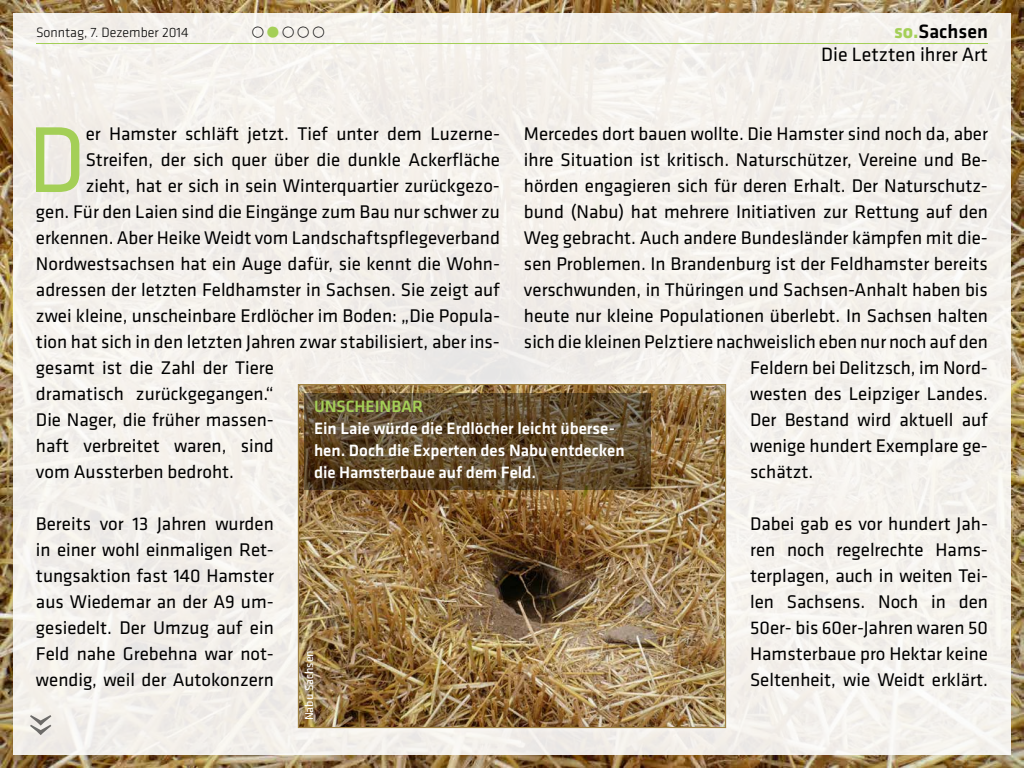
<style>
.page{position:relative;width:1024px;height:768px;background:#fff}
.page>*{position:absolute;margin:0;border:0;box-sizing:border-box;transform-origin:0 0}
.t1{font:97.1px "Klavika";color:#a4cf57}
.t2{font:58px "Minion Pro";color:#000}
.t3{font:20px/23px "Klavika";color:#000;text-align:right}
.t4{font:19px/26px "Klavika";color:#000;text-align:justify}
.t5{font:500 17px/22px "Klavika";color:#fff}
.t6{font:500 17px "Klavika";color:#a4cf57}
.t7{font:300 14px "Klavika";color:#000}
.t8{font:14px "European Pi Std 1";color:#000}
.t9{font:12px "Klavika";color:#fff}
.s1{font-weight:700;color:#a4cf57}
.s2{font-weight:500}
</style>
<div class="page">
<img style="left:0;top:0;width:1024px;height:768px">
<div style="left:13px;top:13px;width:998px;height:742px;background:#f4f1eb"></div>
<hr style="left:36px;top:43px;width:952px;height:1px;background:#a4cf57">
<div style="left:291px;top:377px;width:442px;height:358px;background:#fff;opacity:.75"></div>
<img style="left:300px;top:386px;width:424px;height:340px">
<div style="left:298px;top:384px;width:428px;height:344px;border:1px solid #a18345"></div>
<svg style="left:304px;top:393px;width:346px;height:97px;background:#5d482a"></svg>
<p class="t7" style="left:36px;top:24px;width:154px">Sonntag, 7. Dezember 2014</p>
<p class="t8" style="left:252px;top:26px;width:74px">❖ ❖ ❖ ❖</p>
<p class="t3" style="left:821px;top:19px;width:168px"><span class="s1">so.</span><span class="s2">Sachsen<br></span>Die Letzten ihrer Art</p>
<h1 class="t1" style="left:28px;top:96px;width:59px">D</h1>
<p class="t4" style="left:86px;top:120px;width:416px">er Hamster schläft jetzt. Tief unter dem Luzerne-</p>
<p class="t4" style="left:524px;top:120px;width:465px">Mercedes dort bauen wollte. Die Hamster sind noch da, aber</p>
<p class="t4" style="left:524px;top:146px;width:465px">ihre Situation ist kritisch. Naturschützer, Vereine und Be-</p>
<p class="t4" style="left:524px;top:172px;width:465px">hörden engagieren sich für deren Erhalt. Der Naturschutz-</p>
<p class="t4" style="left:524px;top:198px;width:466px">bund (Nabu) hat mehrere Initiativen zur Rettung auf den</p>
<p class="t4" style="left:524px;top:224px;width:465px">Weg gebracht. Auch andere Bundesländer kämpfen mit die-</p>
<p class="t4" style="left:524px;top:250px;width:466px">sen Problemen. In Brandenburg ist der Feldhamster bereits</p>
<p class="t4" style="left:524px;top:276px;width:465px">verschwunden, in Thüringen und Sachsen-Anhalt haben bis</p>
<p class="t4" style="left:524px;top:302px;width:465px">heute nur kleine Populationen überlebt. In Sachsen halten</p>
<p class="t4" style="left:524px;top:328px;width:465px">sich die kleinen Pelztiere nachweislich eben nur noch auf den</p>
<p class="t4" style="left:750px;top:354px;width:239px">Feldern bei Delitzsch, im Nord-</p>
<p class="t4" style="left:750px;top:380px;width:239px">westen des Leipziger Landes.</p>
<p class="t4" style="left:750px;top:406px;width:239px">Der Bestand wird aktuell auf</p>
<p class="t4" style="left:750px;top:432px;width:239px">wenige hundert Exemplare ge-</p>
<p class="t4" style="left:750px;top:458px;width:65px">schätzt.</p>
<p class="t4" style="left:750px;top:510px;width:239px">Dabei gab es vor hundert Jah&shy;ren noch regelrechte Hams&shy;terplagen, auch in weiten Tei&shy;len Sachsens. Noch in den 50er- bis 60er-Jahren waren 50<br>Hamsterbaue pro Hektar keine Seltenheit, wie Weidt erklärt.</p>
<p class="t4" style="left:86px;top:146px;width:416px">Streifen, der sich quer über die dunkle Ackerfläche</p>
<p class="t4" style="left:86px;top:172px;width:416px">zieht, hat er sich in sein Winterquartier zurückgezo-</p>
<p class="t4" style="left:36px;top:198px;width:466px">gen. Für den Laien sind die Eingänge zum Bau nur schwer zu</p>
<p class="t4" style="left:36px;top:224px;width:466px">erkennen. Aber Heike Weidt vom Landschaftspflegeverband</p>
<p class="t4" style="left:36px;top:250px;width:466px">Nordwestsachsen hat ein Auge dafür, sie kennt die Wohn-</p>
<p class="t4" style="left:36px;top:276px;width:465px">adressen der letzten Feldhamster in Sachsen. Sie zeigt auf</p>
<p class="t4" style="left:36px;top:302px;width:466px">zwei kleine, unscheinbare Erdlöcher im Boden: „Die Popula-</p>
<p class="t4" style="left:36px;top:328px;width:465px">tion hat sich in den letzten Jahren zwar stabilisiert, aber ins-</p>
<p class="t4" style="left:36px;top:354px;width:239px">gesamt ist die Zahl der Tiere</p>
<p class="t4" style="left:36px;top:380px;width:239px">dramatisch zurückgegangen.“</p>
<p class="t4" style="left:36px;top:406px;width:239px">Die Nager, die früher massen-</p>
<p class="t4" style="left:36px;top:432px;width:239px">haft verbreitet waren, sind</p>
<p class="t4" style="left:36px;top:458px;width:200px">vom Aussterben bedroht.</p>
<p class="t4" style="left:36px;top:510px;width:239px">Bereits vor 13 Jahren wurden in einer wohl einmaligen Ret&shy;tungsaktion fast 140 Hamster aus Wiedemar an der A9 um&shy;gesiedelt. Der Umzug auf ein Feld nahe Grebehna war not&shy;wendig, weil der Autokonzern</p>
<p class="t6" style="left:314px;top:394px;width:111px">UNSCHEINBAR</p>
<p class="t5" style="left:314px;top:416px;width:312px">Ein Laie würde die Erdlöcher leicht überse&shy;hen. Doch die Experten des Nabu entdecken die Hamsterbaue auf dem Feld.</p>
<p class="t9" style="left:301px;top:720px;width:72px;rotate:-90deg">Nabu Sachsen</p>
<h2 class="t2" style="left:3px;top:738px;width:27px;rotate:-90deg">«</h2>
</div>
